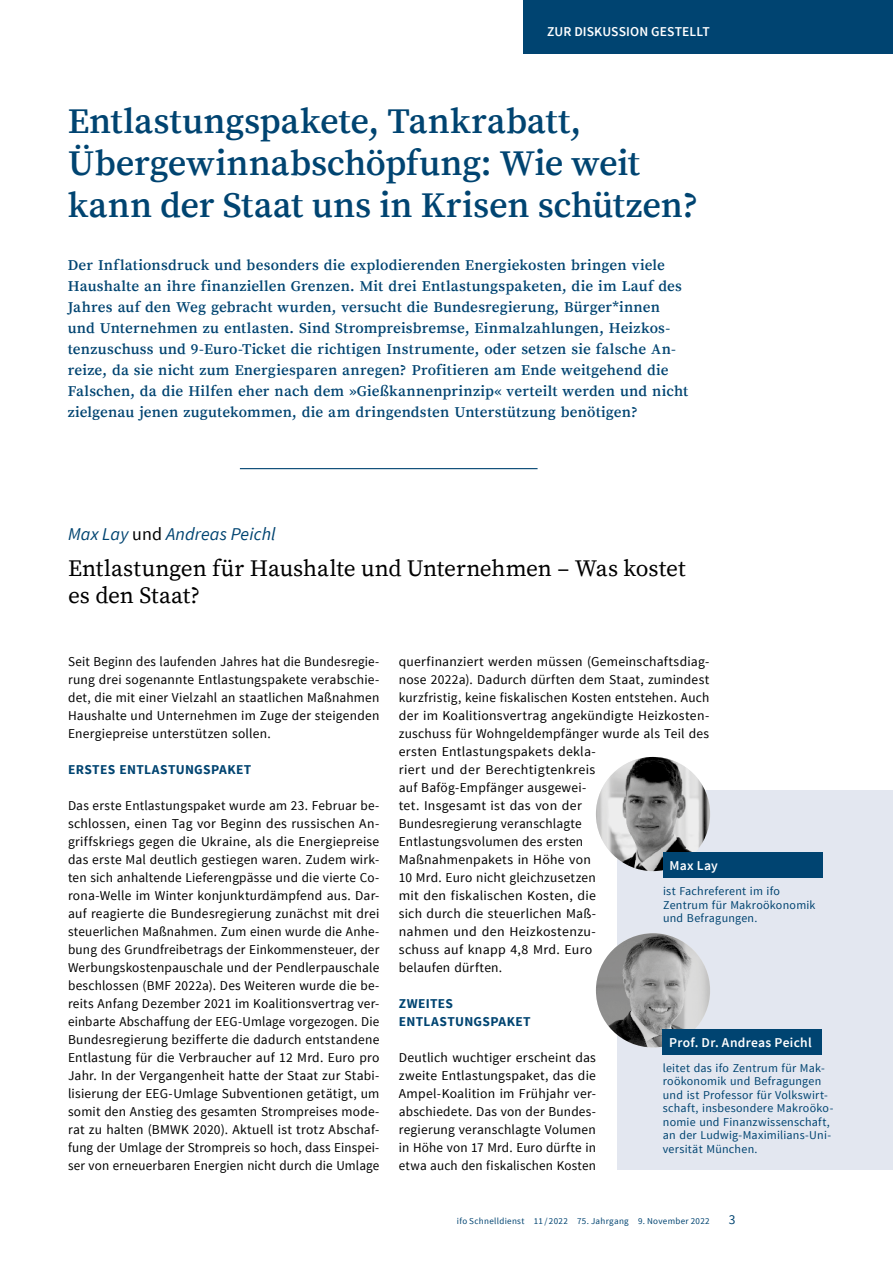
<style>
.page{position:relative;width:893px;height:1263px;background:#fff}
.page>*{position:absolute;margin:0;border:0;box-sizing:border-box;transform-origin:0 0}
.t1{font:600 36px/42px "Source Serif Pro";letter-spacing:-.005em;color:#004471}
.t2{font:23.25px/27px "Source Serif Pro";letter-spacing:-.005em;color:#000}
.t3{font:italic 18px "Source Sans Pro";letter-spacing:.01em;color:#004471}
.t4{font:600 15px/21px "Source Serif Pro";letter-spacing:.01em;color:#004471}
.t5{font:13.5px/18px "Source Sans Pro";letter-spacing:.015em;color:#000;text-align:justify}
.t6{font:600 13.5px "Source Sans Pro";letter-spacing:.015em;color:#fff}
.t7{font:700 13.5px/18px "Source Sans Pro";letter-spacing:.025em;color:#004471}
.t8{font:13.5px "Source Sans Pro";color:#004471}
.t9{font:12px/13.5px "Source Sans Pro";letter-spacing:.02em;color:#004471}
.t10{font:9px "Source Sans Pro";letter-spacing:.035em;color:#004471}
.s1{font-style:normal;color:#000}
</style>
<div class="page">
<div style="left:523px;top:0;width:370px;height:54px;background:#004471"></div>
<hr style="left:240px;top:468px;width:298px;height:1px;background:#004471">
<div style="left:617px;top:790px;width:276px;height:380px;background:#e3e7f0"></div>
<img style="left:596px;top:757px;width:114px;height:114px;border-radius:57px">
<div style="left:663px;top:852px;width:159px;height:26px;background:#004471"></div>
<img style="left:596px;top:933px;width:114px;height:114px;border-radius:57px">
<div style="left:663px;top:1029px;width:159px;height:25px;background:#004471"></div>
<p class="t6" style="left:547px;top:23px;width:164px">ZUR DISKUSSION GESTELLT</p>
<h1 class="t1" style="left:68px;top:101px;width:632px">Entlastungspakete, Tankrabatt,<br>Übergewinnabschöpfung: Wie weit kann der Staat uns in Krisen schützen?</h1>
<p class="t4" style="left:68px;top:255px;width:622px">Der Inflationsdruck und besonders die explodierenden Energiekosten bringen viele Haushalte an ihre finanziellen Grenzen. Mit drei Entlastungspaketen, die im Lauf des Jahres auf den Weg gebracht wurden, versucht die Bundesregierung, Bürger*innen und Unternehmen zu entlasten. Sind Strompreisbremse, Einmalzahlungen, Heizkos&shy;tenzuschuss und 9-Euro-Ticket die richtigen Instrumente, oder setzen sie falsche An&shy;reize, da sie nicht zum Energiesparen anregen? Profitieren am Ende weitgehend die Falschen, da die Hilfen eher nach dem »Gießkannenprinzip« verteilt werden und nicht zielgenau jenen zugutekommen, die am dringendsten Unterstützung benötigen?</p>
<h3 class="t3" style="left:68px;top:523px;width:209px">Max Lay <span class="s1">und</span> Andreas Peichl</h3>
<h2 class="t2" style="left:68px;top:555px;width:619px">Entlastungen für Haushalte und Unternehmen – Was kostet es den Staat?</h2>
<p class="t5" style="left:68px;top:653px;width:313px">Seit Beginn des laufenden Jahres hat die Bundesregie&shy;rung drei sogenannte Entlastungspakete verabschie&shy;det, die mit einer Vielzahl an staatlichen Maßnahmen Haushalte und Unternehmen im Zuge der steigenden Energiepreise unterstützen sollen.</p>
<p class="t7" style="left:68px;top:761px;width:185px">ERSTES ENTLASTUNGSPAKET</p>
<p class="t5" style="left:68px;top:797px;width:313px">Das erste Entlastungspaket wurde am 23. Februar be&shy;schlossen, einen Tag vor Beginn des russischen An&shy;griffskriegs gegen die Ukraine, als die Energiepreise das erste Mal deutlich gestiegen waren. Zudem wirk&shy;ten sich anhaltende Lieferengpässe und die vierte Co&shy;rona-Welle im Winter konjunkturdämpfend aus. Dar&shy;auf reagierte die Bundesregierung zunächst mit drei steuerlichen Maßnahmen. Zum einen wurde die Anhe&shy;bung des Grundfreibetrags der Einkommensteuer, der Werbungskostenpauschale und der Pendlerpauschale beschlossen (BMF 2022a). Des Weiteren wurde die be&shy;reits Anfang Dezember 2021 im Koalitionsvertrag ver&shy;einbarte Abschaffung der EEG-Umlage vorgezogen. Die Bundesregierung bezifferte die dadurch entstandene Entlastung für die Verbraucher auf 12 Mrd. Euro pro Jahr. In der Vergangenheit hatte der Staat zur Stabi&shy;lisierung der EEG-Umlage Subventionen getätigt, um somit den Anstieg des gesamten Strompreises mode&shy;rat zu halten (BMWK 2020). Aktuell ist trotz Abschaf&shy;fung der Umlage der Strompreis so hoch, dass Einspei&shy;ser von erneuerbaren Energien nicht durch die Umlage</p>
<p class="t5" style="left:399px;top:653px;width:312px;text-align:left">querfinanziert werden müssen (Gemeinschaftsdiag&shy;nose 2022a). Dadurch dürften dem Staat, zumindest kurzfristig, keine fiskalischen Kosten entstehen. Auch der im Koalitionsvertrag angekündigte Heizkosten&shy;zuschuss für Wohngeldempfänger wurde als Teil des ersten Entlastungspakets dekla-<br>riert und der Berechtigtenkreis<br>auf Bafög-Empfänger ausgewei-<br>tet. Insgesamt ist das von der<br>Bundesregierung veranschlagte<br>Entlastungsvolumen des ersten<br>Maßnahmenpakets in Höhe von<br>10 Mrd. Euro nicht gleichzusetzen<br>mit den fiskalischen Kosten, die<br>sich durch die steuerlichen Maß-<br>nahmen und den Heizkostenzu-<br>schuss auf knapp 4,8 Mrd. Euro<br>belaufen dürften.</p>
<p class="t7" style="left:399px;top:995px;width:133px">ZWEITES<br>ENTLASTUNGSPAKET</p>
<p class="t5" style="left:399px;top:1049px;width:199px">Deutlich wuchtiger erscheint das zweite Entlastungspaket, das die Ampel-Koalition im Frühjahr ver&shy;abschiedete. Das von der Bundes&shy;regierung veranschlagte Volumen in Höhe von 17 Mrd. Euro dürfte in etwa auch den fiskalischen Kosten</p>
<p class="t6" style="left:669px;top:857px;width:50px">Max Lay</p>
<p class="t9" style="left:663px;top:884px;width:154px">ist Fachreferent im ifo<br>Zentrum für Makroökonomik und Befragungen.</p>
<p class="t6" style="left:669px;top:1034px;width:144px">Prof. Dr. Andreas Peichl</p>
<p class="t9" style="left:663px;top:1061px;width:172px">leitet das ifo Zentrum für Mak&shy;roökonomik und Befragungen und ist Professor für Volkswirt&shy;schaft, insbesondere Makroöko&shy;nomie und Finanzwissenschaft, an der Ludwig-Maximilians-Uni&shy;versität München.</p>
<p class="t10" style="left:457px;top:1215px;width:254px">ifo Schnelldienst 11 / 2022 75. Jahrgang 9. November 2022</p>
<p class="t8" style="left:729px;top:1211px;width:8px">3</p>
</div>
